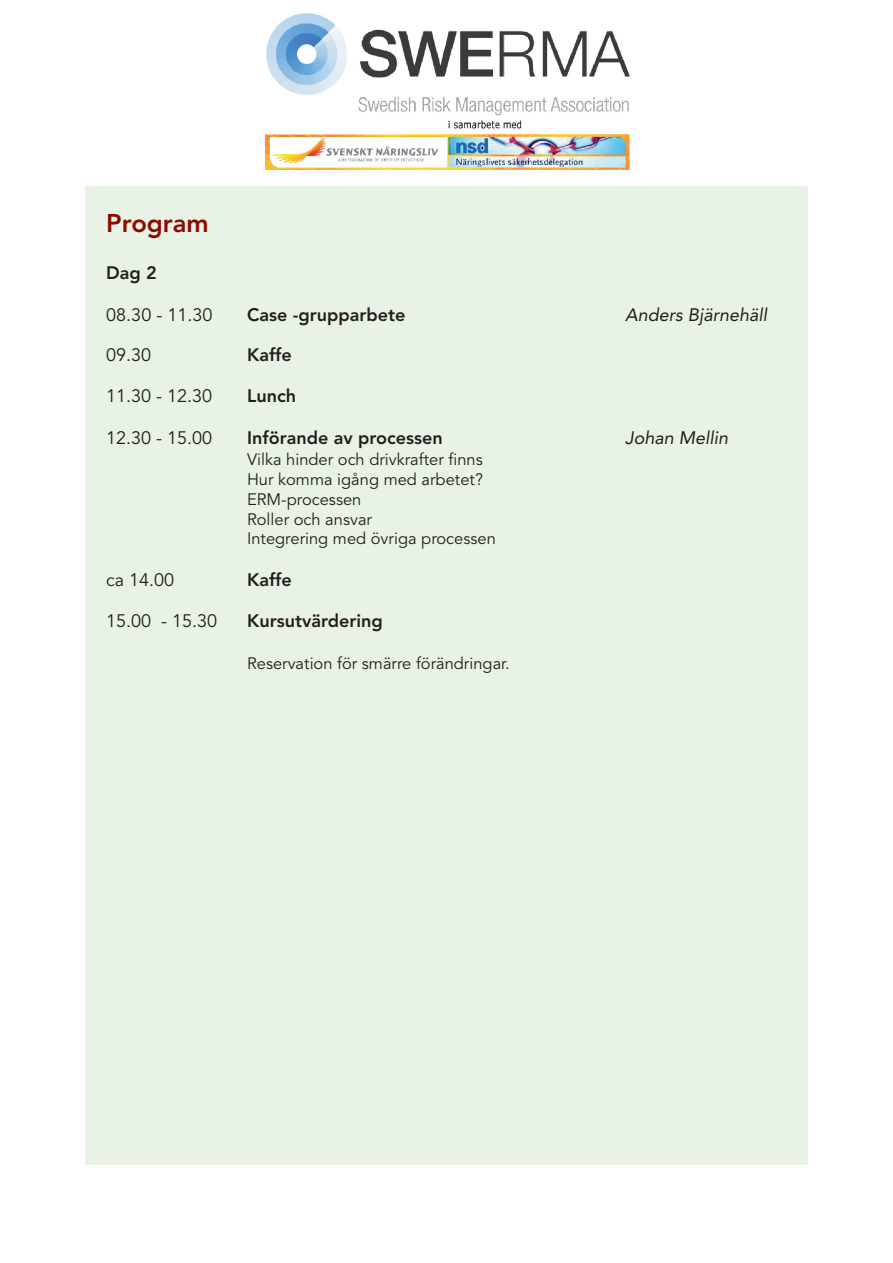
<style>
.page{position:relative;width:893px;height:1263px;background:#fff}
.page>*{position:absolute;margin:0;border:0;box-sizing:border-box;transform-origin:0 0}
.t1{font:800 25.5px "Avenir";color:#8b0a02}
.t2{font:800 18px "Avenir";color:#231f20}
.t3{font:18px "Avenir";color:#231f20}
.t4{font:italic 18px "Avenir";color:#231f20}
.t5{font:16.5px/19.8px "Avenir";color:#231f20}
</style>
<div class="page">
<img style="left:265px;top:13px;width:365px;height:157px">
<div style="left:85px;top:186px;width:723px;height:979px;background:#e8f2e5"></div>
<h1 class="t1" style="left:106px;top:208px;width:104px">Program</h1>
<p class="t2" style="left:106px;top:262px;width:52px">Dag 2</p>
<p class="t3" style="left:106px;top:304px;width:108px">08.30 - 11.30</p>
<p class="t2" style="left:247px;top:304px;width:160px">Case -grupparbete</p>
<p class="t4" style="left:625px;top:304px;width:144px">Anders Bjärnehäll</p>
<p class="t3" style="left:106px;top:345px;width:47px">09.30</p>
<p class="t2" style="left:247px;top:344px;width:46px">Kaffe</p>
<p class="t3" style="left:106px;top:386px;width:108px">11.30 - 12.30</p>
<p class="t2" style="left:247px;top:385px;width:51px">Lunch</p>
<p class="t3" style="left:106px;top:428px;width:108px">12.30 - 15.00</p>
<p class="t2" style="left:247px;top:427px;width:197px">Införande av processen</p>
<p class="t4" style="left:625px;top:427px;width:105px">Johan Mellin</p>
<p class="t5" style="left:247px;top:450px;width:250px">Vilka hinder och drivkrafter finns<br>Hur komma igång med arbetet?<br>ERM-processen<br>Roller och ansvar<br>Integrering med övriga processen</p>
<p class="t3" style="left:106px;top:569px;width:70px">ca 14.00</p>
<p class="t2" style="left:247px;top:569px;width:46px">Kaffe</p>
<p class="t3" style="left:106px;top:610px;width:113px">15.00 - 15.30</p>
<p class="t2" style="left:247px;top:610px;width:137px">Kursutvärdering</p>
<p class="t5" style="left:247px;top:653px;width:264px">Reservation för smärre förändringar.</p>
</div>
